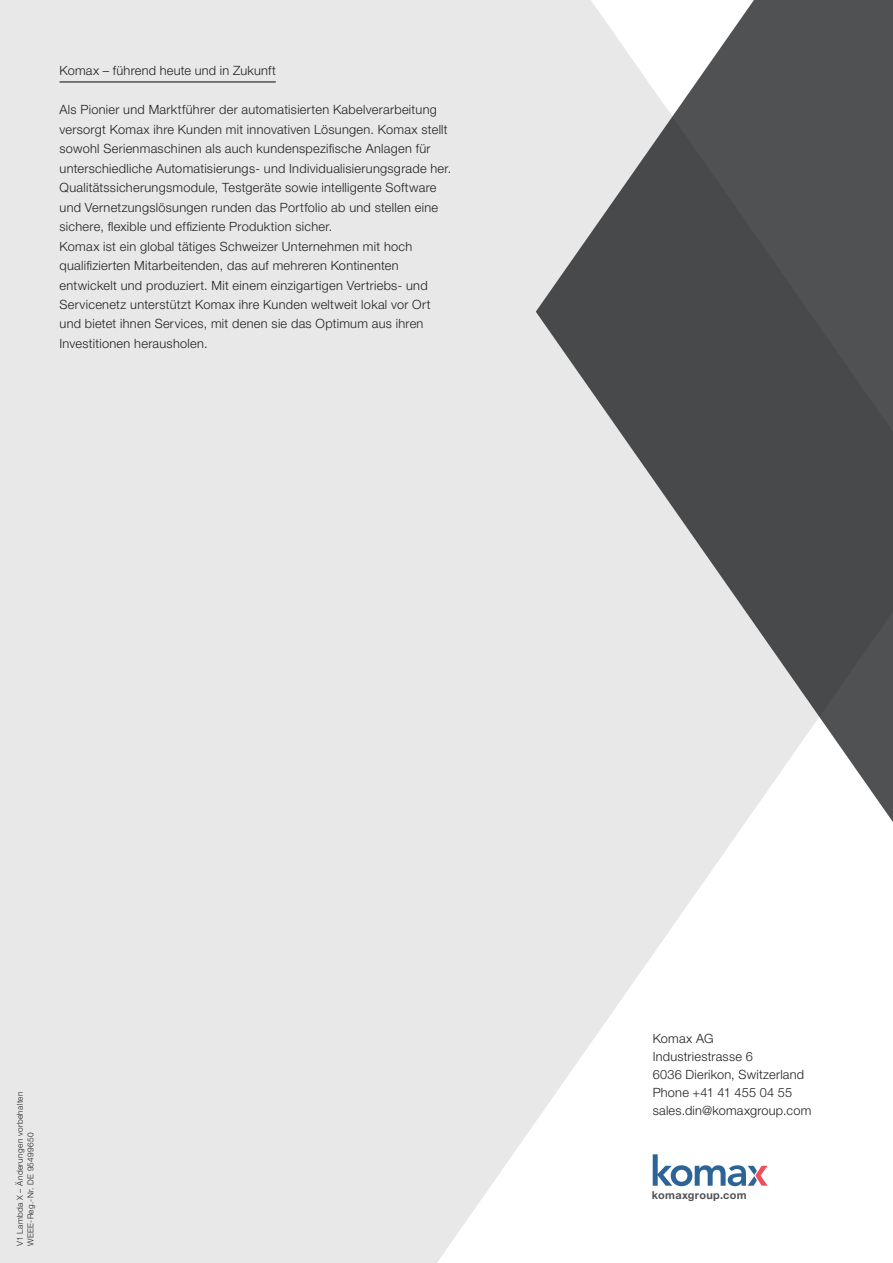
<style>
.page{position:relative;width:893px;height:1263px;background:#e8e8e8}
.page>*{position:absolute;margin:0;border:0;box-sizing:border-box;transform-origin:0 0}
.t1{font:300 12.75px/19.5px "Helvetica Neue LT Std";letter-spacing:.025em;color:#231f20}
.t2{font:700 10.95px "Helvetica Neue LT Std";letter-spacing:.025em;color:#505152}
.t3{font:300 8.25px/10.5px "Helvetica Neue LT Std";letter-spacing:.045em;color:#231f20}
</style>
<div class="page">
<svg style="left:437px;top:864px;width:456px;height:399px;fill:#fff"></svg>
<svg style="left:536px;top:0;width:357px;height:864px;fill:#505152"></svg>
<svg style="left:653px;top:1154px;width:114px;height:32px;background:#b9c6d7"></svg>
<hr style="left:60px;top:81px;width:216px;height:2px;background:#231f20">
<p class="t1" style="left:60px;top:60px;width:218px">Komax – führend heute und in Zukunft</p>
<p class="t1" style="left:60px;top:99px;width:393px">Als Pionier und Marktführer der automatisierten Kabelverarbeitung versorgt Komax ihre Kunden mit innovativen Lösungen. Komax stellt sowohl Serienmaschinen als auch kundenspezifische Anlagen für unterschiedliche Automatisierungs- und Individualisierungsgrade her.<br>Qualitätssicherungsmodule, Testgeräte sowie intelligente Software und Vernetzungslösungen runden das Portfolio ab und stellen eine sichere, flexible und effiziente Produktion sicher.<br>Komax ist ein global tätiges Schweizer Unternehmen mit hoch qualifizierten Mitarbeitenden, das auf mehreren Kontinenten entwickelt und produziert. Mit einem einzigartigen Vertriebs- und Servicenetz unterstützt Komax ihre Kunden weltweit lokal vor Ort und bietet ihnen Services, mit denen sie das Optimum aus ihren Investitionen herausholen.</p>
<p class="t3" style="left:15px;top:1246px;width:156px;rotate:-90deg">V1 Lambda X – Änderungen vorbehalten<br>WEEE-Reg.-Nr. DE 95499650</p>
<p class="t1" style="left:653px;top:1030px;width:160px;line-height:18px">Komax AG<br>Industriestrasse 6<br>6036 Dierikon, Switzerland<br>Phone +41 41 455 04 55 sales.din@komaxgroup.com</p>
<p class="t2" style="left:652px;top:1188px;width:96px">komaxgroup.com</p>
</div>
